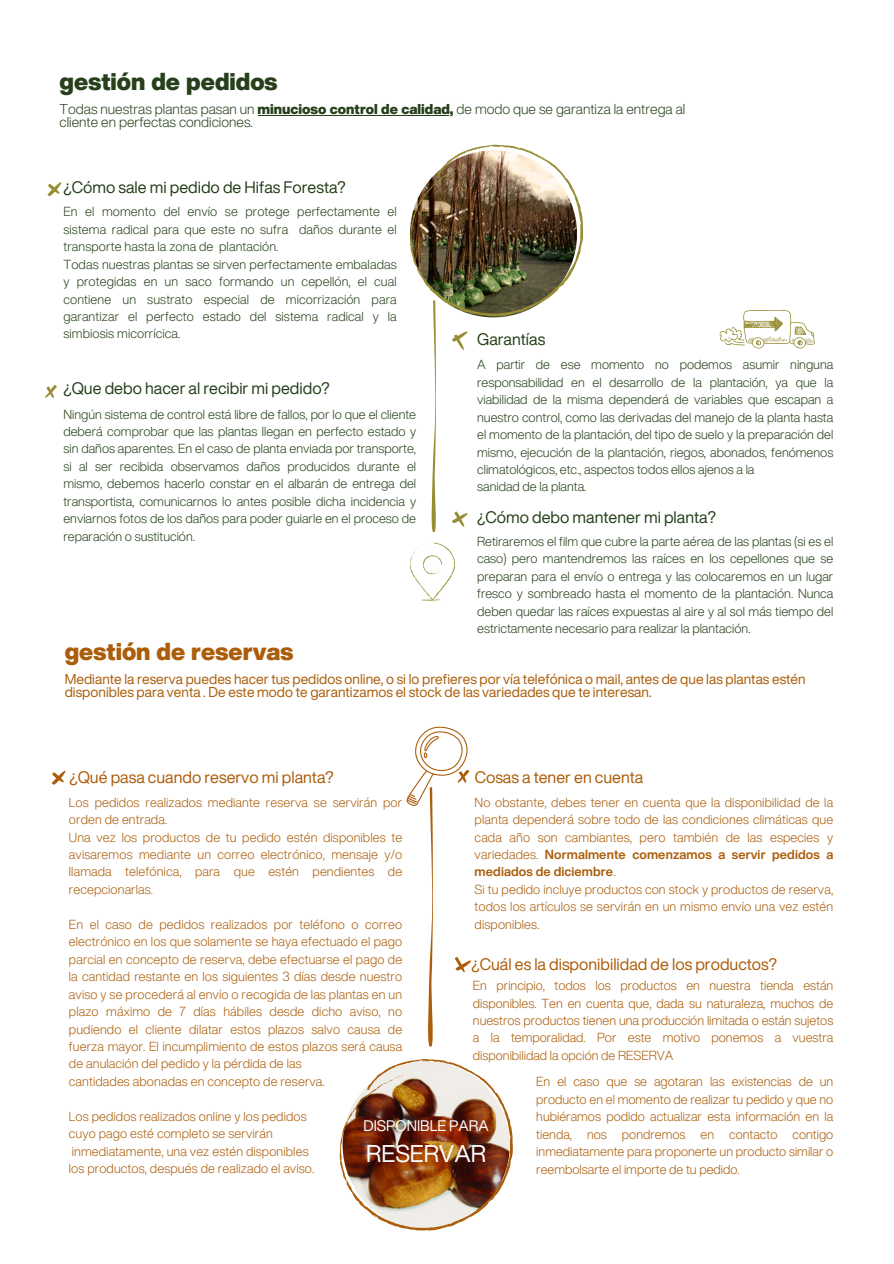
<style>
.page{position:relative;width:894px;height:1264px;background:#fff}
.page>*{position:absolute;margin:0;border:0;box-sizing:border-box;transform-origin:0 0}
.t1{font:900 23.85px "Helvetica Now Display";color:#ab5d0a}
.t2{font:900 23.85px "Helvetica Now Display";color:#26401b}
.t3{font:23.55px "Helvetica Now Display";color:#fff}
.t4{font:16.2px "Helvetica Now Display";color:#254019}
.t5{font:16.2px "Helvetica Now Display";color:#ab5d0a}
.t6{font:14.85px "Helvetica Now Display";color:#fff}
.t7{font:13.95px/13px "Helvetica Now Display";color:#ab5d0a}
.t8{font:300 13.95px/13px "Helvetica Now Display";color:#26401b}
.t9{font:300 12.75px/17.4px "Helvetica Now Display";letter-spacing:.01em;color:#ab5d0a}
.t10{font:300 12.75px/17.4px "Helvetica Now Display";color:#254019;text-align:justify}
.s1{font-weight:900}
.s2{font-weight:700}
</style>
<div class="page">
<svg style="left:431px;top:316px;width:5px;height:216px"></svg>
<svg style="left:47px;top:182px;width:14px;height:14px"></svg>
<svg style="left:452px;top:511px;width:15px;height:16px"></svg>
<svg style="left:45px;top:385px;width:12px;height:13px"></svg>
<img style="left:410px;top:145px;width:172px;height:171px">
<svg style="left:410px;top:542px;width:45px;height:59px"></svg>
<svg style="left:719px;top:310px;width:95px;height:38px"></svg>
<hr style="left:257px;top:115px;width:69px;height:1px;background:#26401b">
<hr style="left:326px;top:115px;width:127px;height:1px;background:#26401b">
<svg style="left:452px;top:331px;width:15px;height:19px"></svg>
<svg style="left:428px;top:806px;width:5px;height:240px"></svg>
<svg style="left:52px;top:770px;width:13px;height:14px"></svg>
<svg style="left:455px;top:957px;width:16px;height:15px"></svg>
<svg style="left:406px;top:726px;width:63px;height:80px"></svg>
<img style="left:339px;top:1059px;width:173px;height:171px">
<h1 class="t2" style="left:60px;top:64px;width:219px">gestión de pedidos</h1>
<p class="t8" style="left:60px;top:102px;width:627px">Todas nuestras plantas pasan un <span class="s1">minucioso control de calidad,</span> de modo que se garantiza la entrega al cliente en perfectas condiciones.</p>
<p class="t4" style="left:63px;top:175px;width:284px">¿Cómo sale mi pedido de Hifas Foresta?</p>
<p class="t10" style="left:63px;top:203px;width:335px;text-align:left">En el momento del envío se protege perfectamente el sistema radical para que este no sufra daños durante el transporte hasta la zona de plantación.<br>Todas nuestras plantas se sirven perfectamente embaladas y protegidas en un saco formando un cepellón, el cual contiene un sustrato especial de micorrización para garantizar el perfecto estado del sistema radical y la simbiosis micorrícica.</p>
<p class="t4" style="left:63px;top:376px;width:268px">¿Que debo hacer al recibir mi pedido?</p>
<p class="t10" style="left:63px;top:405px;width:354px">Ningún sistema de control está libre de fallos, por lo que el cliente deberá comprobar que las plantas llegan en perfecto estado y sin daños aparentes. En el caso de planta enviada por transporte, si al ser recibida observamos daños producidos durante el mismo, debemos hacerlo constar en el albarán de entrega del transportista, comunicarnos lo antes posible dicha incidencia y enviarnos fotos de los daños para poder guiarle en el proceso de reparación o sustitución.</p>
<p class="t4" style="left:477px;top:327px;width:70px">Garantías</p>
<p class="t10" style="left:477px;top:356px;width:357px;text-align:left">A partir de ese momento no podemos asumir ninguna responsabilidad en el desarrollo de la plantación, ya que la viabilidad de la misma dependerá de variables que escapan a nuestro control, como las derivadas del manejo de la planta hasta el momento de la plantación, del tipo de suelo y la preparación del mismo, ejecución de la plantación, riegos, abonados, fenómenos climatológicos, etc., aspectos todos ellos ajenos a la<br>sanidad de la planta.</p>
<p class="t4" style="left:477px;top:505px;width:240px">¿Cómo debo mantener mi planta?</p>
<p class="t10" style="left:477px;top:532px;width:357px">Retiraremos el film que cubre la parte aérea de las plantas (si es el caso) pero mantendremos las raíces en los cepellones que se preparan para el envío o entrega y las colocaremos en un lugar fresco y sombreado hasta el momento de la plantación. Nunca deben quedar las raíces expuestas al aire y al sol más tiempo del estrictamente necesario para realizar la plantación.</p>
<h1 class="t1" style="left:65px;top:633px;width:230px">gestión de reservas</h1>
<p class="t7" style="left:65px;top:672px;width:742px">Mediante la reserva puedes hacer tus pedidos online, o si lo prefieres por vía telefónica o mail, antes de que las plantas estén disponibles para venta . De este modo te garantizamos el stock de las variedades que te interesan.</p>
<p class="t5" style="left:69px;top:764px;width:266px">¿Qué pasa cuando reservo mi planta?</p>
<p class="t5" style="left:474px;top:764px;width:170px">Cosas a tener en cuenta</p>
<p class="t9" style="left:474px;top:793px;width:360px">No obstante, debes tener en cuenta que la disponibilidad de la planta dependerá sobre todo de las condiciones climáticas que cada año son cambiantes, pero también de las especies y variedades. <span class="s2">Normalmente comenzamos a servir pedidos a mediados de diciembre</span>.<br>Si tu pedido incluye productos con stock y productos de reserva, todos los artículos se servirán en un mismo envío una vez estén disponibles.</p>
<p class="t9" style="left:69px;top:793px;width:335px">Los pedidos realizados mediante reserva se servirán por orden de entrada.<br>Una vez los productos de tu pedido estén disponibles te avisaremos mediante un correo electrónico, mensaje y/o llamada telefónica, para que estén pendientes de recepcionarlas.</p>
<p class="t9" style="left:69px;top:915px;width:335px">En el caso de pedidos realizados por teléfono o correo electrónico en los que solamente se haya efectuado el pago parcial en concepto de reserva, debe efectuarse el pago de la cantidad restante en los siguientes 3 días desde nuestro aviso y se procederá al envío o recogida de las plantas en un plazo máximo de 7 días hábiles desde dicho aviso, no pudiendo el cliente dilatar estos plazos salvo causa de fuerza mayor. El incumplimiento de estos plazos será causa de anulación del pedido y la pérdida de las<br>cantidades abonadas en concepto de reserva.</p>
<p class="t9" style="left:69px;top:1107px;width:247px">Los pedidos realizados online y los pedidos cuyo pago esté completo se servirán inmediatamente, una vez estén disponibles los productos, después de realizado el aviso.</p>
<p class="t5" style="left:471px;top:952px;width:307px">¿Cuál es la disponibilidad de los productos?</p>
<p class="t9" style="left:473px;top:976px;width:362px;text-align:justify">En principio, todos los productos en nuestra tienda están disponibles. Ten en cuenta que, dada su naturaleza, muchos de nuestros productos tienen una producción limitada o están sujetos a la temporalidad. Por este motivo ponemos a vuestra disponibilidad la opción de RESERVA</p>
<p class="t9" style="left:536px;top:1072px;width:298px;text-align:justify">En el caso que se agotaran las existencias de un producto en el momento de realizar tu pedido y que no hubiéramos podido actualizar esta información en la tienda, nos pondremos en contacto contigo inmediatamente para proponerte un producto similar o reembolsarte el importe de tu pedido.</p>
<p class="t6" style="left:363px;top:1114px;width:127px">DISPONIBLE PARA</p>
<h2 class="t3" style="left:366px;top:1135px;width:121px">RESERVAR</h2>
</div>
